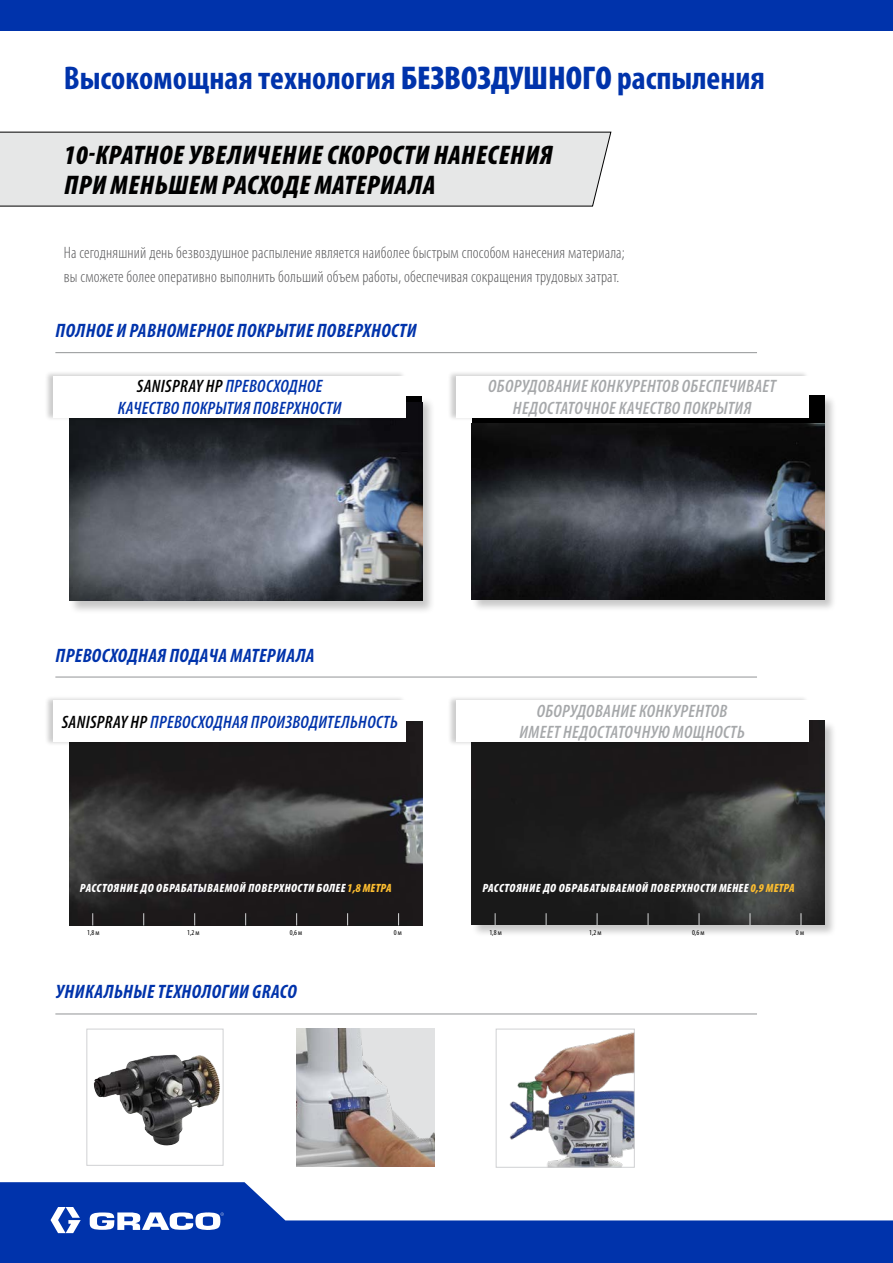
<style>
.page{position:relative;width:893px;height:1263px;background:#fff}
.page>*{position:absolute;margin:0;border:0;box-sizing:border-box;transform-origin:0 0}
.t1{font:700 condensed 33px "Myriad Pro";color:#0033ab}
.t2{font:italic 900 condensed 27px/30px "Myriad Pro";letter-spacing:.02em;color:#000}
.t3{font:italic 700 condensed 19.5px "Myriad Pro";letter-spacing:.02em;color:#0033ab}
.t4{font:italic 600 condensed 18px/21.6px "Myriad Pro";letter-spacing:.02em;color:#a6a8aa;text-align:center}
.t5{font:italic 600 condensed 18px/21.6px "Myriad Pro";letter-spacing:.02em;color:#0033ab;text-align:center}
.t6{font:300 condensed 16.5px/24px "Myriad Pro";letter-spacing:.01em;color:#59595b}
.t7{font:italic 900 condensed 12px "Myriad Pro";letter-spacing:.04em;color:#fff}
.t8{font:condensed 7.5px "Myriad Pro";color:#000}
.s1{font-weight:900}
.s2{color:#000}
.s3{color:#fcbd30}
</style>
<div class="page">
<svg style="left:0;top:1182px;width:893px;height:81px;fill:#0033ab"></svg>
<svg style="left:51px;top:1207px;width:30px;height:26px"></svg>
<svg style="left:90px;top:1212px;width:134px;height:18px"></svg>
<div style="left:0;top:0;width:893px;height:30px;background:#0033ab"></div>
<hr style="left:55px;top:352px;width:702px;height:1px;background:#929496">
<hr style="left:55px;top:677px;width:702px;height:1px;background:#929496">
<hr style="left:55px;top:1014px;width:702px;height:1px;background:#929496">
<img style="left:296px;top:1029px;width:138px;height:138px">
<img style="left:509px;top:1032px;width:124px;height:133px">
<div style="left:496px;top:1029px;width:139px;height:138px;border:1px solid #d0d1d3"></div>
<div style="left:87px;top:1029px;width:136px;height:136px;background:#fff;border:1px solid #d0d1d3"></div>
<img style="left:94px;top:1054px;width:125px;height:91px">
<img style="left:69px;top:721px;width:353px;height:204px">
<div style="left:69px;top:396px;width:367px;height:218px;background:#000;opacity:.22"></div>
<img style="left:69px;top:402px;width:353px;height:199px">
<div style="left:471px;top:395px;width:366px;height:217px;background:#000;opacity:.22"></div>
<svg style="left:472px;top:395px;width:352px;height:29px"></svg>
<img style="left:472px;top:424px;width:352px;height:176px">
<div style="left:471px;top:720px;width:366px;height:217px;background:#000;opacity:.22"></div>
<img style="left:472px;top:721px;width:352px;height:204px">
<svg style="left:143px;top:913px;width:1px;height:12px"></svg>
<svg style="left:245px;top:913px;width:1px;height:12px"></svg>
<svg style="left:347px;top:913px;width:1px;height:12px"></svg>
<svg style="left:398px;top:913px;width:1px;height:12px"></svg>
<svg style="left:194px;top:913px;width:1px;height:12px"></svg>
<svg style="left:296px;top:913px;width:1px;height:12px"></svg>
<svg style="left:92px;top:913px;width:1px;height:12px"></svg>
<svg style="left:546px;top:913px;width:1px;height:12px"></svg>
<svg style="left:648px;top:913px;width:1px;height:12px"></svg>
<svg style="left:750px;top:913px;width:1px;height:12px"></svg>
<svg style="left:801px;top:913px;width:1px;height:12px"></svg>
<svg style="left:597px;top:913px;width:1px;height:12px"></svg>
<svg style="left:699px;top:913px;width:1px;height:12px"></svg>
<svg style="left:495px;top:913px;width:1px;height:12px"></svg>
<div style="left:44px;top:695px;width:363px;height:51px;background:#000;opacity:.2"></div>
<div style="left:53px;top:700px;width:353px;height:42px;background:#fff"></div>
<div style="left:447px;top:695px;width:362px;height:51px;background:#000;opacity:.2"></div>
<div style="left:456px;top:700px;width:353px;height:42px;background:#fff"></div>
<div style="left:447px;top:371px;width:362px;height:50px;background:#000;opacity:.2"></div>
<div style="left:456px;top:376px;width:353px;height:42px;background:#fff"></div>
<div style="left:44px;top:371px;width:363px;height:50px;background:#000;opacity:.2"></div>
<div style="left:53px;top:376px;width:353px;height:42px;background:#fff"></div>
<div style="left:0;top:132px;width:611px;height:75px;background:#e6e7e7"></div>
<h1 class="t1" style="left:64px;top:57px;width:703px">Высокомощная технология <span class="s1">БЕЗВОЗДУШНОГО</span> распыления</h1>
<h2 class="t2" style="left:64px;top:139px;width:490px">10-КРАТНОЕ УВЕЛИЧЕНИЕ СКОРОСТИ НАНЕСЕНИЯ<br>ПРИ МЕНЬШЕМ РАСХОДЕ МАТЕРИАЛА</h2>
<p class="t6" style="left:64px;top:240px;width:562px">На сегодняшний день безвоздушное распыление является наиболее быстрым способом нанесения материала; вы сможете более оперативно выполнить больший объем работы, обеспечивая сокращения трудовых затрат.</p>
<p class="t3" style="left:56px;top:319px;width:363px">ПОЛНОЕ И РАВНОМЕРНОЕ ПОКРЫТИЕ ПОВЕРХНОСТИ</p>
<p class="t5" style="left:118px;top:375px;width:225px"><span class="s2">SANISPRAY HP</span> ПРЕВОСХОДНОЕ<br>КАЧЕСТВО ПОКРЫТИЯ ПОВЕРХНОСТИ</p>
<p class="t4" style="left:488px;top:375px;width:289px">ОБОРУДОВАНИЕ КОНКУРЕНТОВ ОБЕСПЕЧИВАЕТ<br>НЕДОСТАТОЧНОЕ КАЧЕСТВО ПОКРЫТИЯ</p>
<p class="t3" style="left:56px;top:643px;width:260px">ПРЕВОСХОДНАЯ ПОДАЧА МАТЕРИАЛА</p>
<p class="t5" style="left:62px;top:710px;width:338px"><span class="s2">SANISPRAY HP</span> ПРЕВОСХОДНАЯ ПРОИЗВОДИТЕЛЬНОСТЬ</p>
<p class="t4" style="left:519px;top:700px;width:227px">ОБОРУДОВАНИЕ КОНКУРЕНТОВ<br>ИМЕЕТ НЕДОСТАТОЧНУЮ МОЩНОСТЬ</p>
<p class="t7" style="left:80px;top:880px;width:313px">РАССТОЯНИЕ ДО ОБРАБАТЫВАЕМОЙ ПОВЕРХНОСТИ БОЛЕЕ <span class="s3">1,8 МЕТРА</span></p>
<p class="t7" style="left:482px;top:880px;width:314px">РАССТОЯНИЕ ДО ОБРАБАТЫВАЕМОЙ ПОВЕРХНОСТИ МЕНЕЕ <span class="s3">0,9 МЕТРА</span></p>
<p class="t8" style="left:87px;top:928px;width:14px">1,8 м</p>
<p class="t8" style="left:187px;top:928px;width:14px">1,2 м</p>
<p class="t8" style="left:290px;top:928px;width:14px">0,6 м</p>
<p class="t8" style="left:394px;top:928px;width:10px">0 м</p>
<p class="t8" style="left:489px;top:928px;width:14px">1,8 м</p>
<p class="t8" style="left:589px;top:928px;width:14px">1,2 м</p>
<p class="t8" style="left:692px;top:928px;width:14px">0,6 м</p>
<p class="t8" style="left:796px;top:928px;width:10px">0 м</p>
<p class="t3" style="left:56px;top:980px;width:243px">УНИКАЛЬНЫЕ ТЕХНОЛОГИИ GRACO</p>
</div>
